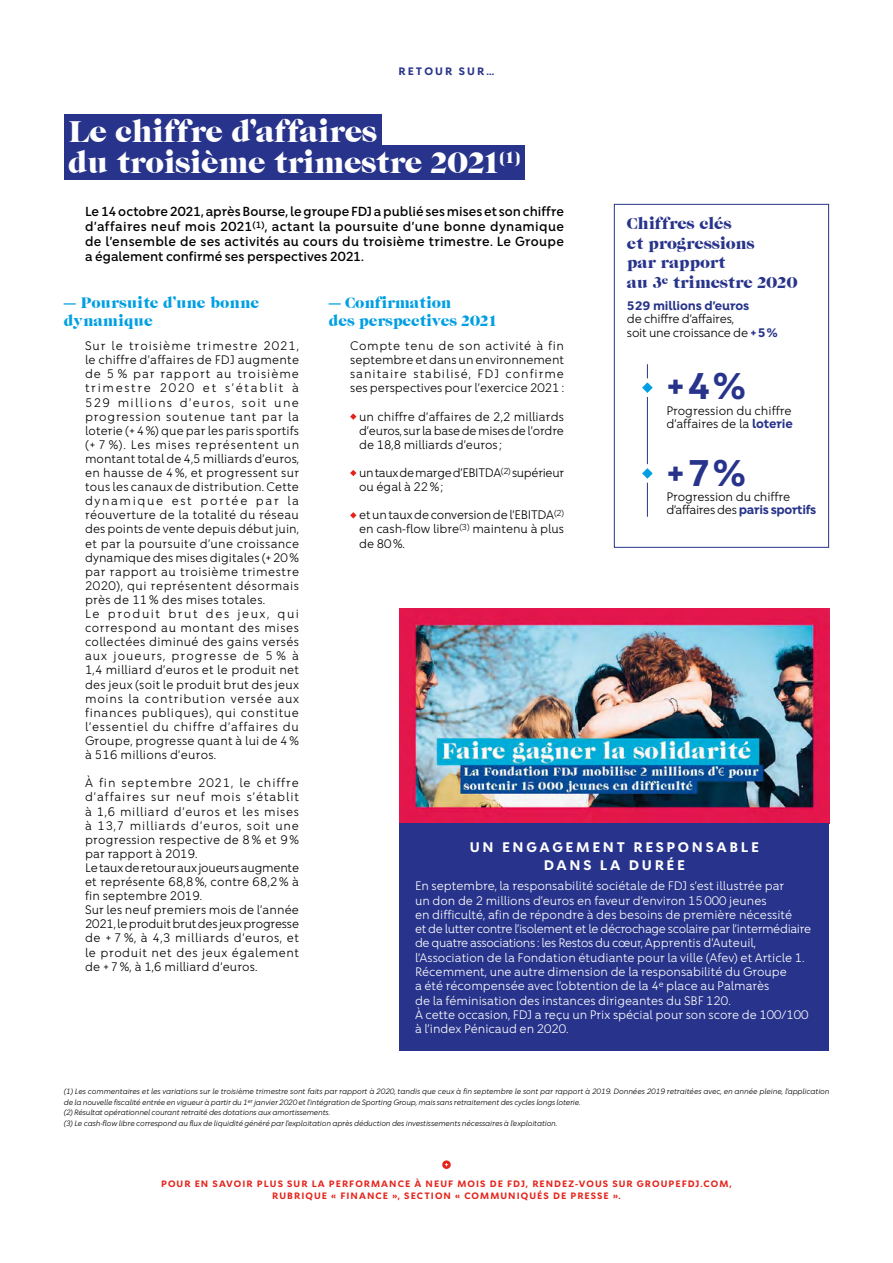
<style>
.page{position:relative;width:893px;height:1263px;background:#fff}
.page>*{position:absolute;margin:0;border:0;box-sizing:border-box;transform-origin:0 0}
.t1{font:700 36px "Chance";color:#28348b}
.t2{font:30.9px/30.9px "Caslon Graphique EF";letter-spacing:-.015em;color:#fff}
.t3{font:16.5px/19.5px "Caslon Graphique EF";letter-spacing:-.01em;color:#28348b}
.t4{font:15.75px/18px "Caslon Graphique EF";letter-spacing:-.01em;color:#009fe3}
.t5{font:700 13.5px/18px "Chance";letter-spacing:.2em;color:#fff;text-align:center}
.t6{font:500 12.75px/15.3px "Chance";color:#000;text-align:justify}
.t7{font:12px/14.1px "Chance";letter-spacing:.02em;color:#000;text-align:justify}
.t8{font:12px/14.2px "Chance";color:#fff}
.t9{font:12px/13.5px "Chance";letter-spacing:-.005em;color:#000}
.t10{font:12px/14.1px "Chance";letter-spacing:-.03em;color:#000}
.t11{font:12px/13.5px "Chance";letter-spacing:-.02em;color:#000}
.t12{font:12px/13.5px "Chance";color:#000}
.t13{font:700 12px "Chance";letter-spacing:-.01em;color:#28348b}
.t14{font:700 10.5px "Chance";letter-spacing:.2em;color:#28348b}
.t15{font:700 9px/12px "Chance";letter-spacing:.12em;color:#e5231b;text-align:center}
.t16{font:italic 7.5px/10.5px "Chance";letter-spacing:-.02em;color:#000}
.s1{font-weight:700;color:#28348b}
</style>
<div class="page">
<div style="left:614px;top:204px;width:215px;height:344px;border:1px solid #28348b"></div>
<svg style="left:350px;top:413px;width:6px;height:7px"></svg>
<svg style="left:350px;top:470px;width:6px;height:6px"></svg>
<svg style="left:350px;top:512px;width:6px;height:6px"></svg>
<svg style="left:442px;top:1160px;width:9px;height:9px"></svg>
<div style="left:65px;top:114px;width:317px;height:35px;background:#28348b"></div>
<div style="left:65px;top:145px;width:460px;height:34px;background:#28348b"></div>
<img style="left:400px;top:609px;width:429px;height:214px">
<div style="left:399px;top:823px;width:430px;height:227px;background:#28348b"></div>
<hr style="left:647px;top:364px;width:1px;height:153px;background:#28348b">
<svg style="left:642px;top:376px;width:11px;height:23px"></svg>
<svg style="left:642px;top:462px;width:11px;height:23px"></svg>
<p class="t14" style="left:398px;top:65px;width:97px">RETOUR SUR…</p>
<h2 class="t2" style="left:68px;top:117px;width:454px">Le chiffre d’affaires<br>du troisième trimestre 2021<sup>(1)</sup></h2>
<p class="t6" style="left:85px;top:203px;width:481px">Le 14 octobre 2021, après Bourse, le groupe FDJ a publié ses mises et son chiffre d’affaires neuf mois 2021<sup>(1)</sup>, actant la poursuite d’une bonne dynamique de l’ensemble de ses activités au cours du troisième trimestre. Le Groupe a également confirmé ses perspectives 2021.</p>
<h3 class="t4" style="left:64px;top:294px;width:197px">— Poursuite d’une bonne dynamique</h3>
<p class="t7" style="left:85px;top:338px;width:216px;text-align:left">Sur le troisième trimestre 2021, le chiffre d’affaires de FDJ augmente de 5 % par rapport au troisième trimestre 2020 et s’établit à 529 millions d’euros, soit une progression soutenue tant par la loterie (+4%) que par les paris sportifs (+ 7 %). Les mises représentent un montant total de 4,5 milliards d’euros, en hausse de 4 %, et progressent sur tous les canaux de distribution. Cette dynamique est portée par la réouverture de la totalité du réseau des points de vente depuis début juin, et par la poursuite d’une croissance dynamique des mises digitales (+20% par rapport au troisième trimestre 2020), qui représentent désormais près de 11 % des mises totales.<br>Le produit brut des jeux, qui correspond au montant des mises collectées diminué des gains versés aux joueurs, progresse de 5 % à 1,4 milliard d’euros et le produit net des jeux (soit le produit brut des jeux moins la contribution versée aux finances publiques), qui constitue l’essentiel du chiffre d’affaires du Groupe, progresse quant à lui de 4 % à 516 millions d’euros.</p>
<p class="t7" style="left:85px;top:775px;width:216px;text-align:left">À fin septembre 2021, le chiffre d’affaires sur neuf mois s’établit à 1,6 milliard d’euros et les mises à 13,7 milliards d’euros, soit une progression respective de 8% et 9% par rapport à 2019.<br>Le taux de retour aux joueurs augmente et représente 68,8%, contre 68,2% à fin septembre 2019.<br>Sur les neuf premiers mois de l’année<br>2021, le produit brut des jeux progresse de + 7 %, à 4,3 milliards d’euros, et le produit net des jeux également de +7%, à 1,6 milliard d’euros.</p>
<h3 class="t3" style="left:627px;top:214px;width:172px">Chiffres clés<br>et progressions<br>par rapport<br>au 3<sup>e</sup> trimestre 2020</h3>
<p class="t13" style="left:627px;top:298px;width:124px">529 millions d’euros</p>
<p class="t11" style="left:627px;top:312px;width:152px">de chiffre d’affaires,<br>soit une croissance de <span class="s1">+5%</span></p>
<h1 class="t1" style="left:666px;top:363px;width:81px">+4%</h1>
<p class="t12" style="left:666px;top:403px;width:128px">Progression du chiffre d’affaires de la <span class="s1">loterie</span></p>
<h1 class="t1" style="left:666px;top:449px;width:81px">+7%</h1>
<p class="t9" style="left:666px;top:489px;width:151px">Progression du chiffre d’affaires des <span class="s1">paris sportifs</span></p>
<h3 class="t4" style="left:329px;top:294px;width:170px">— Confirmation<br>des perspectives 2021</h3>
<p class="t7" style="left:350px;top:338px;width:216px">Compte tenu de son activité à fin septembre et dans un environnement sanitaire stabilisé, FDJ confirme ses perspectives pour l’exercice 2021 :</p>
<p class="t7" style="left:359px;top:409px;width:206px">un chiffre d’affaires de 2,2 milliards d’euros, sur la base de mises de l’ordre de 18,8 milliards d’euros ;</p>
<p class="t10" style="left:359px;top:465px;width:207px">un taux de marge d’EBITDA<sup>(2)</sup> supérieur ou égal à 22%;</p>
<p class="t7" style="left:359px;top:508px;width:207px">et un taux de conversion de l’EBITDA<sup>(2) </sup>en cash-flow libre<sup>(3)</sup> maintenu à plus de 80%.</p>
<p class="t5" style="left:470px;top:838px;width:291px">UN ENGAGEMENT RESPONSABLE<br>DANS LA DURÉE</p>
<p class="t8" style="left:415px;top:879px;width:398px">En septembre, la responsabilité sociétale de FDJ s’est illustrée par<br>un don de 2 millions d’euros en faveur d’environ 15000 jeunes<br>en difficulté, afin de répondre à des besoins de première nécessité<br>et de lutter contre l’isolement et le décrochage scolaire par l’intermédiaire de quatre associations : les Restos du cœur, Apprentis d’Auteuil, l’Association de la Fondation étudiante pour la ville (Afev) et Article 1.<br>Récemment, une autre dimension de la responsabilité du Groupe<br>a été récompensée avec l’obtention de la 4<sup>e</sup> place au Palmarès<br>de la féminisation des instances dirigeantes du SBF 120.<br>À cette occasion, FDJ a reçu un Prix spécial pour son score de 100/100 à l’index Pénicaud en 2020.</p>
<p class="t16" style="left:64px;top:1086px;width:767px">(1) Les commentaires et les variations sur le troisième trimestre sont faits par rapport à 2020, tandis que ceux à fin septembre le sont par rapport à 2019. Données 2019 retraitées avec, en année pleine, l’application de la nouvelle fiscalité entrée en vigueur à partir du 1<sup>er</sup> janvier 2020 et l’intégration de Sporting Group, mais sans retraitement des cycles longs loterie.<br>(2) Résultat opérationnel courant retraité des dotations aux amortissements.<br>(3) Le cash-flow libre correspond au flux de liquidité généré par l’exploitation après déduction des investissements nécessaires à l’exploitation.</p>
<p class="t15" style="left:160px;top:1177px;width:572px">POUR EN SAVOIR PLUS SUR LA PERFORMANCE À NEUF MOIS DE FDJ, RENDEZ-VOUS SUR GROUPEFDJ.COM,<br>RUBRIQUE « FINANCE », SECTION « COMMUNIQUÉS DE PRESSE ».</p>
</div>
